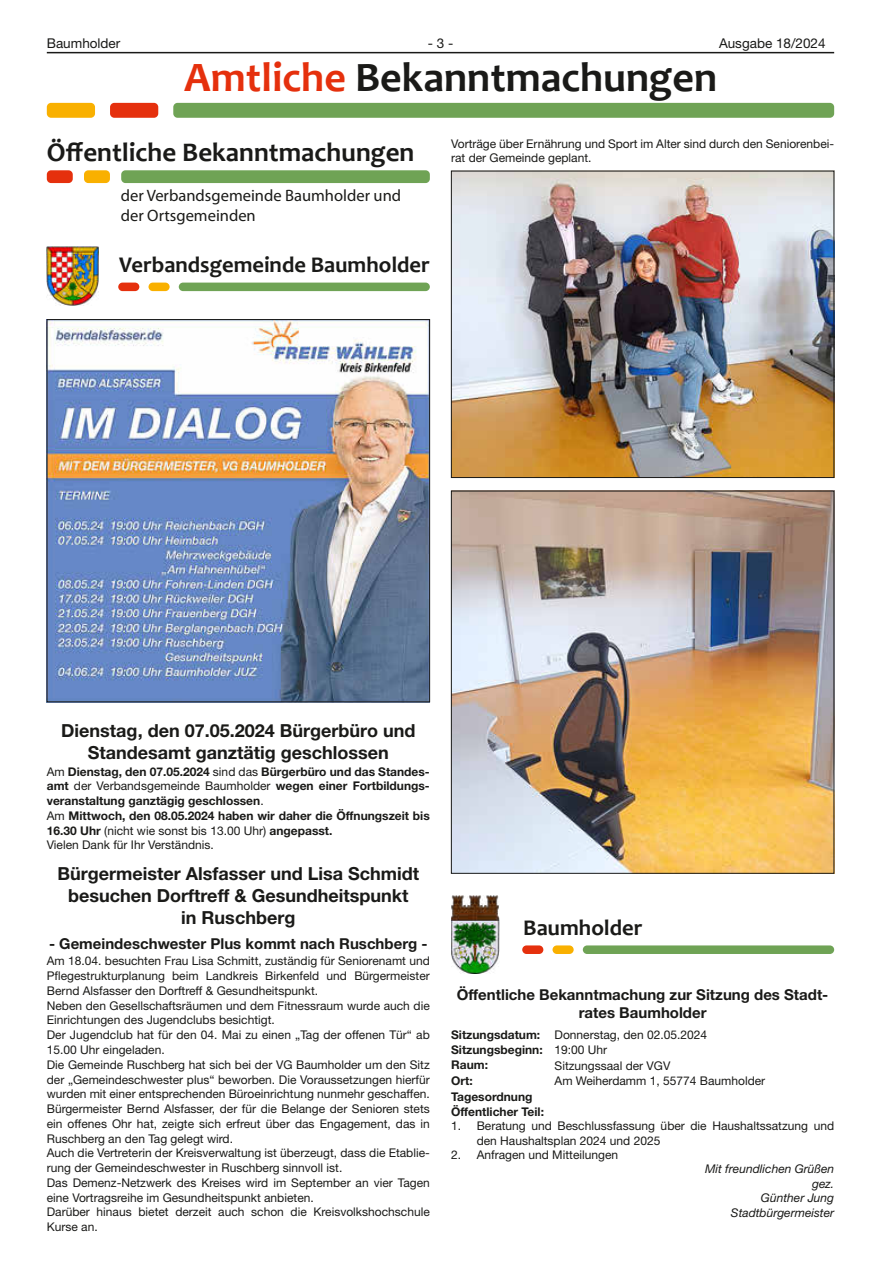
<style>
.page{position:relative;width:881px;height:1263px;background:#fff}
.page>*{position:absolute;margin:0;border:0;box-sizing:border-box;transform-origin:0 0}
.t1{font:700 42.15px "Candara";color:#1a1a18}
.t2{font:700 27px "Candara";color:#1a1a18}
.t3{font:700 22.5px "Candara";color:#1a1a18}
.t4{font:700 18px/21.9px "Helvetica Neue LT";color:#1a1a18;text-align:center}
.t5{font:16.5px/19.5px "Myriad Pro";color:#1a1a18}
.t6{font:700 15px/18px "Helvetica Neue LT";color:#1a1a18;text-align:center}
.t7{font:13.5px "Helvetica Neue LT";color:#1a1a18}
.t8{font:12px/14.7px "Helvetica Neue LT";color:#1a1a18}
.t9{font:700 12px/14.7px "Helvetica Neue LT";color:#1a1a18}
.t10{font:italic 12px/14.4px "Helvetica Neue LT";color:#1a1a18;text-align:right}
.s1{color:#e5300d}
.s2{font-weight:400}
</style>
<div class="page">
<hr style="left:47px;top:52px;width:786px;height:1px;background:#1a1a18">
<div style="left:84px;top:170px;width:26px;height:13px;background:#f9b000;border-radius:4px"></div>
<div style="left:121px;top:170px;width:308px;height:13px;background:#6fa355;border-radius:4px"></div>
<div style="left:47px;top:170px;width:26px;height:13px;background:#e5300d;border-radius:4px"></div>
<img style="left:47px;top:246px;width:51px;height:60px">
<div style="left:148px;top:283px;width:21px;height:8px;background:#f9b000;border-radius:4px"></div>
<div style="left:179px;top:283px;width:250px;height:8px;background:#6fa355;border-radius:4px"></div>
<div style="left:118px;top:283px;width:21px;height:8px;background:#e5300d;border-radius:4px"></div>
<img style="left:49px;top:321px;width:378px;height:379px">
<div style="left:47px;top:319px;width:382px;height:383px;border:1px solid #1a1a18"></div>
<div style="left:173px;top:103px;width:660px;height:15px;background:#6fa355;border-radius:4px"></div>
<div style="left:110px;top:103px;width:48px;height:15px;background:#e5300d;border-radius:4px"></div>
<div style="left:47px;top:103px;width:48px;height:15px;background:#f9b000;border-radius:4px"></div>
<img style="left:453px;top:173px;width:378px;height:303px">
<div style="left:451px;top:171px;width:382px;height:307px;border:1px solid #1a1a18"></div>
<img style="left:453px;top:493px;width:378px;height:378px">
<img style="left:451px;top:895px;width:49px;height:78px">
<div style="left:552px;top:945px;width:21px;height:9px;background:#f9b000;border-radius:4px"></div>
<div style="left:582px;top:945px;width:251px;height:9px;background:#6fa355;border-radius:4px"></div>
<div style="left:522px;top:945px;width:21px;height:9px;background:#e5300d;border-radius:4px"></div>
<p class="t7" style="left:47px;top:35px;width:75px">Baumholder</p>
<p class="t7" style="left:427px;top:35px;width:27px">- 3 -</p>
<p class="t7" style="left:718px;top:35px;width:108px">Ausgabe 18/2024</p>
<h1 class="t1" style="left:184px;top:52px;width:534px"><span class="s1">Amtliche</span> Bekanntmachungen</h1>
<p class="t8" style="left:451px;top:136px;width:384px">Vorträge über Ernährung und Sport im Alter sind durch den Seniorenbei&shy;rat der Gemeinde geplant.</p>
<h2 class="t2" style="left:47px;top:135px;width:369px">Öffentliche Bekanntmachungen</h2>
<h3 class="t5" style="left:121px;top:186px;width:282px">der Verbandsgemeinde Baumholder und der Ortsgemeinden</h3>
<h3 class="t3" style="left:119px;top:251px;width:312px">Verbandsgemeinde Baumholder</h3>
<h3 class="t4" style="left:61px;top:719px;width:355px">Dienstag, den 07.05.2024 Bürgerbüro und<br>Standesamt ganztätig geschlossen</h3>
<p class="t9" style="left:47px;top:764px;width:384px"><span class="s2">Am</span> Dienstag, den 07.05.2024 <span class="s2">sind das</span> Bürgerbüro und das Standes&shy;amt <span class="s2">der Verbandsgemeinde Baumholder</span> wegen einer Fortbildungs&shy;veranstaltung ganztägig geschlossen<span class="s2">.<br>Am</span> Mittwoch, den 08.05.2024 haben wir daher die Öffnungszeit bis 16.30 Uhr <span class="s2">(nicht wie sonst bis 13.00 Uhr)</span> angepasst.<br><span class="s2">Vielen Dank für Ihr Verständnis.</span></p>
<h3 class="t4" style="left:57px;top:862px;width:363px">Bürgermeister Alsfasser und Lisa Schmidt besuchen Dorftreff &amp; Gesundheitspunkt<br>in Ruschberg</h3>
<p class="t6" style="left:49px;top:934px;width:380px">- Gemeindeschwester Plus kommt nach Ruschberg -</p>
<p class="t8" style="left:47px;top:954px;width:384px">Am 18.04. besuchten Frau Lisa Schmitt, zuständig für Seniorenamt und Pflegestrukturplanung beim Landkreis Birkenfeld und Bürgermeister Bernd Alsfasser den Dorftreff &amp; Gesundheitspunkt.<br>Neben den Gesellschaftsräumen und dem Fitnessraum wurde auch die Einrichtungen des Jugendclubs besichtigt.<br>Der Jugendclub hat für den 04. Mai zu einen „Tag der offenen Tür“ ab 15.00 Uhr eingeladen.<br>Die Gemeinde Ruschberg hat sich bei der VG Baumholder um den Sitz der „Gemeindeschwester plus“ beworben. Die Voraussetzungen hierfür wurden mit einer entsprechenden Büroeinrichtung nunmehr geschaffen.<br>Bürgermeister Bernd Alsfasser, der für die Belange der Senioren stets ein offenes Ohr hat, zeigte sich erfreut über das Engagement, das in Ruschberg an den Tag gelegt wird.<br>Auch die Vertreterin der Kreisverwaltung ist überzeugt, dass die Etablie&shy;rung der Gemeindeschwester in Ruschberg sinnvoll ist.<br>Das Demenz-Netzwerk des Kreises wird im September an vier Tagen eine Vortragsreihe im Gesundheitspunkt anbieten.<br>Darüber hinaus bietet derzeit auch schon die Kreisvolkshochschule Kurse an.</p>
<h3 class="t3" style="left:523px;top:914px;width:121px">Baumholder</h3>
<p class="t6" style="left:456px;top:985px;width:373px">Öffentliche Bekanntmachung zur Sitzung des Stadt&shy;rates Baumholder</p>
<p class="t9" style="left:451px;top:1026px;width:257px;line-height:15.5px">Sitzungsdatum: <span class="s2">Donnerstag, den 02.05.2024<br></span>Sitzungsbeginn: <span class="s2">19:00 Uhr<br></span>Raum:</p>
<p class="t8" style="left:554px;top:1058px;width:117px">Sitzungssaal der VGV</p>
<p class="t9" style="left:451px;top:1073px;width:23px">Ort:</p>
<p class="t8" style="left:554px;top:1073px;width:212px">Am Weiherdamm 1, 55774 Baumholder</p>
<p class="t9" style="left:451px;top:1090px;width:94px">Tagesordnung<br>Öffentlicher Teil:</p>
<p class="t8" style="left:476px;top:1118px;width:359px;text-indent:-26px">1. Beratung und Beschlussfassung über die Haushaltssatzung und den Haushaltsplan 2024 und 2025</p>
<p class="t8" style="left:451px;top:1147px;width:168px">2. Anfragen und Mitteilungen</p>
<p class="t10" style="left:704px;top:1162px;width:130px">Mit freundlichen Grüßen gez.<br>Günther Jung<br>Stadtbürgermeister</p>
</div>
